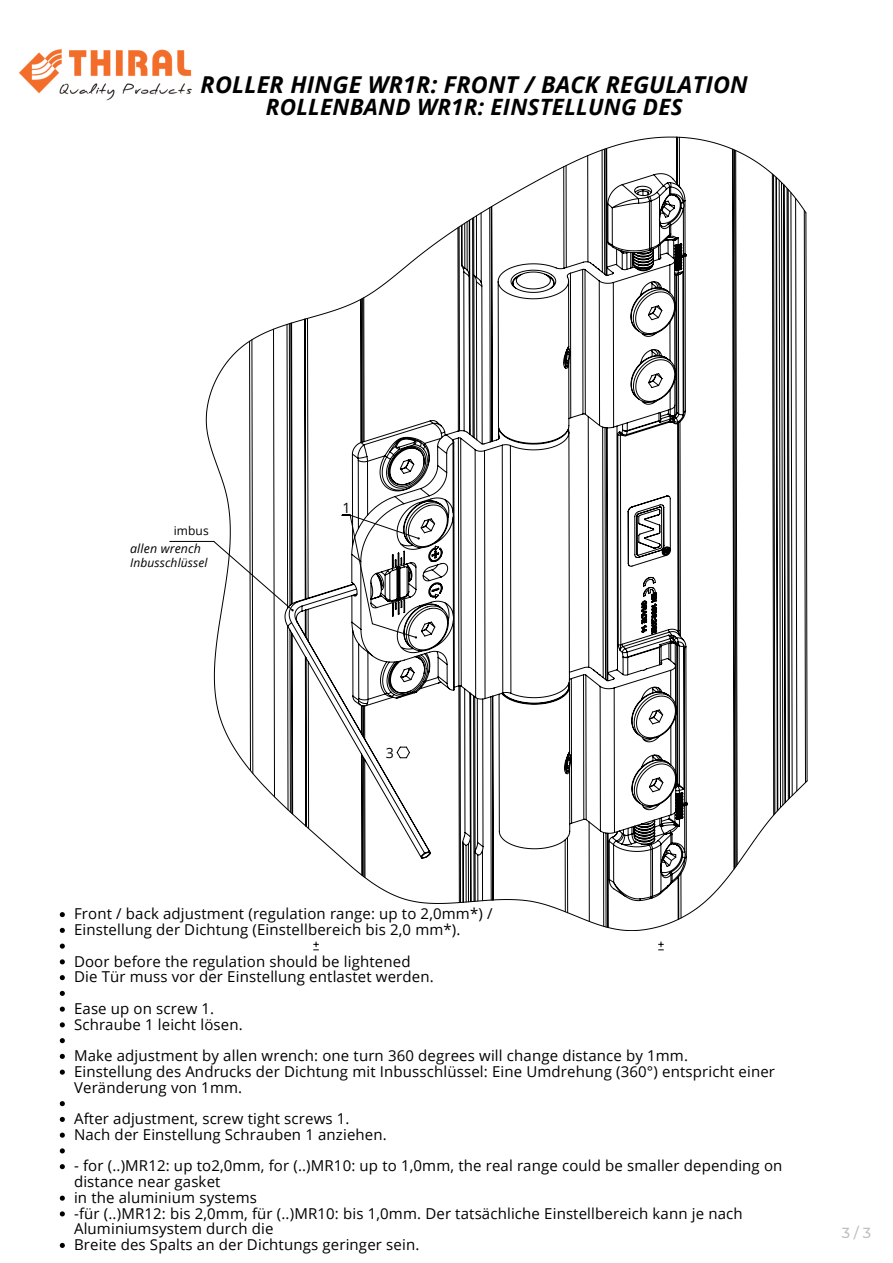
<style>
.page{position:relative;width:893px;height:1263px;background:#fff}
.page>*{position:absolute;margin:0;border:0;box-sizing:border-box;transform-origin:0 0}
.t1{font:italic 700 23.25px "Open Sans";letter-spacing:.01em;color:#000}
.t2{font:italic 700 22.5px "Open Sans";letter-spacing:.01em;color:#000}
.t3{font:15px/15.8px "Open Sans";letter-spacing:.01em;color:#000}
.t4{font:500 14.55px "Montserrat";color:#c0c0c0}
.t5{font:14.17px "Open Sans";color:#000}
.t6{font:italic 12.45px "Open Sans";letter-spacing:.01em;color:#000}
.t7{font:italic 12px "Open Sans";letter-spacing:.01em;color:#000}
.t8{font:12px "Open Sans";letter-spacing:.01em;color:#000}
</style>
<div class="page">
<svg style="left:313px;top:941px;width:6px;height:10px"></svg>
<svg style="left:206px;top:137px;width:601px;height:794px"></svg>
<svg style="left:658px;top:941px;width:6px;height:10px"></svg>
<svg style="left:60px;top:912px;width:5px;height:5px"></svg>
<svg style="left:60px;top:928px;width:5px;height:5px"></svg>
<svg style="left:60px;top:943px;width:5px;height:6px"></svg>
<svg style="left:60px;top:959px;width:5px;height:5px"></svg>
<svg style="left:60px;top:975px;width:5px;height:5px"></svg>
<svg style="left:60px;top:991px;width:5px;height:5px"></svg>
<svg style="left:60px;top:1006px;width:5px;height:6px"></svg>
<svg style="left:60px;top:1022px;width:5px;height:5px"></svg>
<svg style="left:60px;top:1038px;width:5px;height:5px"></svg>
<svg style="left:60px;top:1054px;width:5px;height:5px"></svg>
<svg style="left:60px;top:1069px;width:5px;height:6px"></svg>
<svg style="left:60px;top:1101px;width:5px;height:5px"></svg>
<svg style="left:60px;top:1117px;width:5px;height:5px"></svg>
<svg style="left:60px;top:1132px;width:5px;height:6px"></svg>
<svg style="left:60px;top:1148px;width:5px;height:5px"></svg>
<svg style="left:60px;top:1164px;width:5px;height:5px"></svg>
<svg style="left:60px;top:1195px;width:5px;height:6px"></svg>
<svg style="left:60px;top:1211px;width:5px;height:5px"></svg>
<svg style="left:60px;top:1243px;width:5px;height:5px"></svg>
<img style="left:19px;top:49px;width:193px;height:101px">
<h1 class="t1" style="left:201px;top:68px;width:549px">ROLLER HINGE WR1R: FRONT / BACK REGULATION</h1>
<h2 class="t2" style="left:266px;top:91px;width:418px">ROLLENBAND WR1R: EINSTELLUNG DES</h2>
<p class="t8" style="left:174px;top:522px;width:37px">imbus</p>
<p class="t6" style="left:130px;top:540px;width:73px">allen wrench</p>
<p class="t7" style="left:130px;top:554px;width:79px">Inbusschlüssel</p>
<p class="t5" style="left:342px;top:497px;width:10px">1</p>
<p class="t5" style="left:386px;top:743px;width:10px">3</p>
<p class="t3" style="left:74px;top:906px;width:420px">Front / back adjustment (regulation range: up to 2,0mm*) /<br>Einstellung der Dichtung (Einstellbereich bis 2,0 mm*).</p>
<p class="t3" style="left:74px;top:953px;width:361px">Door before the regulation should be lightened<br>Die Tür muss vor der Einstellung entlastet werden.</p>
<p class="t3" style="left:74px;top:1000px;width:170px">Ease up on screw 1.<br>Schraube 1 leicht lösen.</p>
<p class="t3" style="left:74px;top:1047px;width:702px">Make adjustment by allen wrench: one turn 360 degrees will change distance by 1mm.<br>Einstellung des Andrucks der Dichtung mit Inbusschlüssel: Eine Umdrehung (360°) entspricht einer<br>Veränderung von 1mm.</p>
<p class="t3" style="left:74px;top:1110px;width:314px">After adjustment, screw tight screws 1.<br>Nach der Einstellung Schrauben 1 anziehen.</p>
<p class="t3" style="left:74px;top:1158px;width:710px">- for (..)MR12: up to2,0mm, for (..)MR10: up to 1,0mm, the real range could be smaller depending on distance near gasket<br>in the aluminium systems<br>-für (..)MR12: bis 2,0mm, für (..)MR10: bis 1,0mm. Der tatsächliche Einstellbereich kann je nach Aluminiumsystem durch die<br>Breite des Spalts an der Dichtungs geringer sein.</p>
<p class="t4" style="left:842px;top:1223px;width:31px">3/3</p>
</div>
